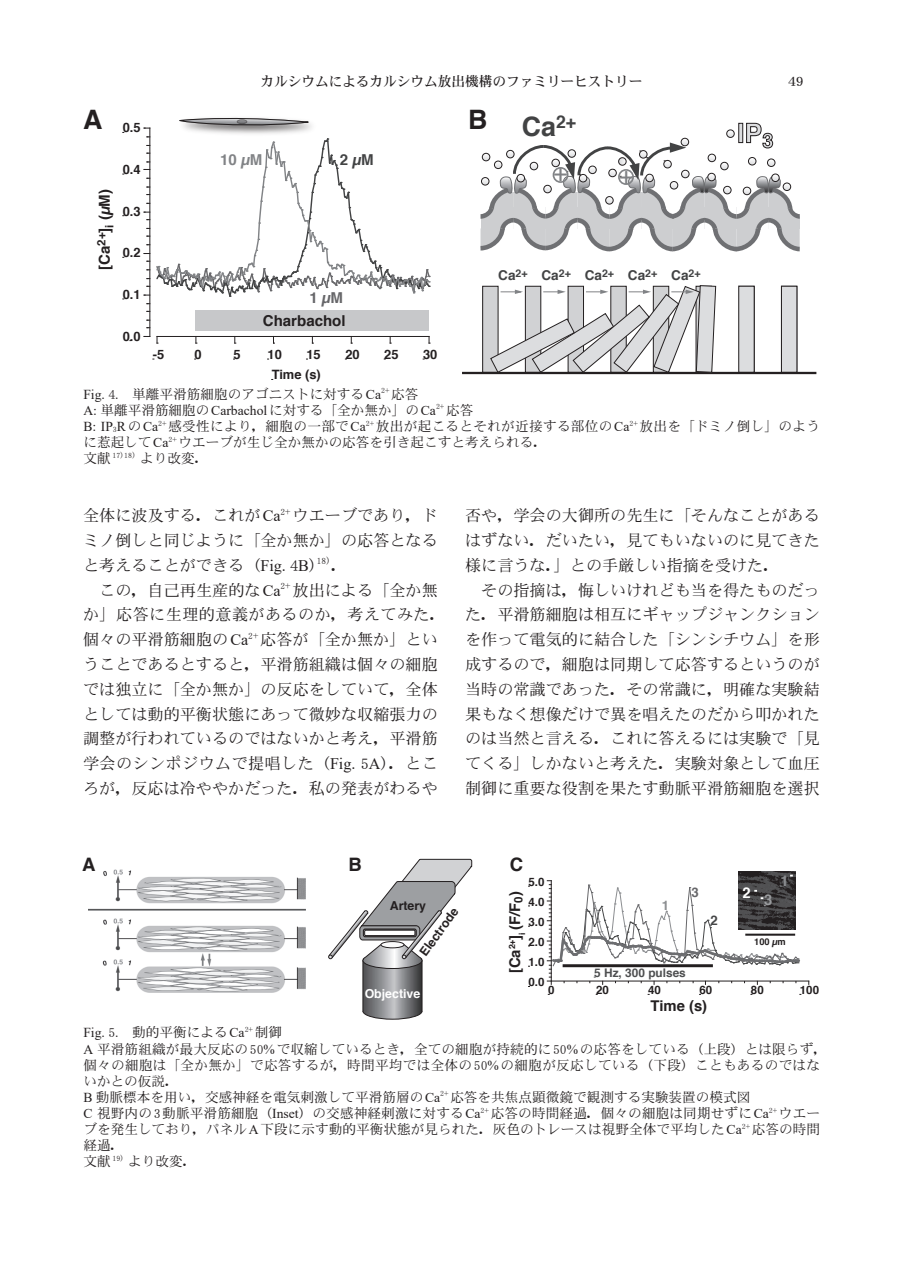
<style>
.page{position:relative;width:903px;height:1275px;background:#fff}
.page>*{position:absolute;margin:0;border:0;box-sizing:border-box;transform-origin:0 0}
.t1{font:700 26.78px "Helvetica";color:#424344}
.t2{font:700 26.78px "Helvetica";color:#dcdddf}
.t3{font:700 26.78px "Helvetica";color:#242021}
.t4{font:25.03px "Helvetica";color:#808285}
.t5{font:700 18.55px "Helvetica";color:#242021}
.t6{font:16.1px/24.8px "DFHS Mincho Pro 5 W3";color:#231f20;text-align:justify}
.t7{font:700 15.05px "Helvetica";color:#242021}
.t8{font:700 15.05px "Helvetica";color:#818386}
.t9{font:700 15.05px "Helvetica";color:#666669}
.t10{font:700 15.05px "Helvetica";color:#424344}
.t11{font:700 14.88px "Helvetica";color:#231f20}
.t12{font:700 14.88px "Helvetica";color:#8c8e91}
.t13{font:700 14.88px "Helvetica";color:#fff}
.t14{font:700 14.88px "Helvetica";color:#999b9e}
.t15{font:13.65px/16.1px "DFHS Mincho Pro 5 W3";color:#231f20;scale:.9 1}
.t16{font:13.65px "DFHS Mincho Pro 5 W5";color:#231f20}
.t17{font:700 13.47px "Helvetica";color:#424344}
.t18{font:700 13.12px "Helvetica";color:#8c8e91}
.t19{font:700 13.12px "Helvetica";color:#454647}
.t20{font:700 13.12px "Helvetica";color:#67676a}
.t21{font:700 12.95px "Helvetica";color:#242021}
.t22{font:700 12.42px "Helvetica";color:#242021}
.t23{font:700 12.42px "Helvetica";color:#fff}
.t24{font:700 11.9px "Helvetica";color:#4e4f50}
.t25{font:700 11.55px "Helvetica";color:#231f20}
.t26{font:700 9.28px "Helvetica";color:#231f20}
.s1{font-family:"Times New Roman"}
.s2{font-family:"DFHS Mincho Pro 5 W9"}
</style>
<div class="page">
<svg style="left:480px;top:122px;width:320px;height:129px"></svg>
<div style="left:726px;top:129px;width:9px;height:9px;border:1px solid #242021;border-radius:50%"></div>
<hr style="left:463px;top:372px;width:352px;height:2px;background:#242021">
<div style="left:483px;top:286px;width:15px;height:86px;background:#d1d2d4"></div>
<div style="left:482px;top:286px;width:16px;height:87px;border:1px solid #242021"></div>
<div style="left:739px;top:286px;width:15px;height:86px;background:#dcdddf"></div>
<div style="left:738px;top:286px;width:16px;height:87px;border:1px solid #242021"></div>
<div style="left:781px;top:286px;width:16px;height:86px;background:#dcdddf"></div>
<div style="left:781px;top:286px;width:16px;height:87px;border:1px solid #242021"></div>
<svg style="left:490px;top:285px;width:226px;height:88px"></svg>
<svg style="left:234px;top:337px;width:2px;height:7px"></svg>
<hr style="left:150px;top:128px;width:1px;height:208px;background:#242021">
<hr style="left:157px;top:336px;width:272px;height:1px;background:#242021">
<svg style="left:144px;top:136px;width:287px;height:168px"></svg>
<div style="left:196px;top:310px;width:233px;height:21px;background:#c7c8ca"></div>
<img style="left:175px;top:123px;width:147px;height:15px">
<svg style="left:179px;top:117px;width:130px;height:9px"></svg>
<img style="left:738px;top:872px;width:57px;height:8px">
<hr style="left:551px;top:981px;width:258px;height:1px;background:#231f20">
<svg style="left:547px;top:880px;width:252px;height:104px"></svg>
<img style="left:89px;top:869px;width:216px;height:124px">
<svg style="left:329px;top:859px;width:143px;height:161px"></svg>
<hr style="left:745px;top:934px;width:50px;height:2px;background:#231f20">
<h1 class="t3" style="left:83px;top:98px;width:21px">A</h1>
<p class="t21" style="left:123px;top:117px;width:19px">0.5</p>
<p class="t7" style="left:92px;top:270px;width:82px;rotate:-90deg">[Ca<sup>2+</sup>]<sub>i</sub> (µM)</p>
<p class="t21" style="left:123px;top:159px;width:19px">0.4</p>
<p class="t21" style="left:123px;top:201px;width:19px">0.3</p>
<p class="t21" style="left:123px;top:242px;width:19px">0.2</p>
<p class="t21" style="left:123px;top:284px;width:19px">0.1</p>
<p class="t21" style="left:123px;top:326px;width:19px">0.0</p>
<p class="t16" style="left:260px;top:74px;width:383px">カルシウムによるカルシウム放出機構のファミリーヒストリー</p>
<p class="t16" style="left:788px;top:74px;width:17px">49</p>
<p class="t8" style="left:220px;top:148px;width:44px">10 µM</p>
<p class="t10" style="left:340px;top:148px;width:35px">2 µM</p>
<h1 class="t3" style="left:468px;top:98px;width:21px">B</h1>
<h1 class="t1" style="left:522px;top:105px;width:56px">Ca<sup>2+</sup></h1>
<h2 class="t4" style="left:553px;top:153px;width:16px">+</h2>
<h2 class="t4" style="left:619px;top:156px;width:16px">+</h2>
<p class="t9" style="left:309px;top:285px;width:35px">1 µM</p>
<p class="t7" style="left:263px;top:309px;width:84px">Charbachol</p>
<p class="t21" style="left:153px;top:344px;width:13px">-5</p>
<p class="t21" style="left:195px;top:344px;width:9px">0</p>
<p class="t21" style="left:234px;top:344px;width:9px">5</p>
<p class="t21" style="left:268px;top:344px;width:16px">10</p>
<p class="t21" style="left:306px;top:344px;width:16px">15</p>
<p class="t21" style="left:345px;top:344px;width:16px">20</p>
<p class="t21" style="left:384px;top:344px;width:16px">25</p>
<p class="t21" style="left:423px;top:344px;width:16px">30</p>
<p class="t21" style="left:272px;top:364px;width:51px">Time (s)</p>
<p class="t17" style="left:498px;top:264px;width:204px">Ca<sup>2+</sup> Ca<sup>2+</sup> Ca<sup>2+</sup> Ca<sup>2+</sup> Ca<sup>2+</sup></p>
<h1 class="t2" style="left:737px;top:112px;width:38px">IP<sub>3</sub></h1>
<p class="t15" style="left:83px;top:386px;width:820px"><span class="s1">Fig.</span> 4<span class="s1">.</span>　単離平滑筋細胞のアゴニストに対する<span class="s1">Ca</span><sup>2</sup><sup>+</sup> 応答<br><span class="s1">A:</span> 単離平滑筋細胞の<span class="s1">Carbachol</span>に対する「全か無か」の<span class="s1">Ca</span><sup>2</sup><sup>+</sup> 応答<br><span class="s1">B: IP</span><sub>3</sub><span class="s1">R</span>の<span class="s1">Ca</span><sup>2</sup><sup>+</sup> 感受性により<span class="s2">，</span>細胞の一部で<span class="s1">Ca</span><sup>2</sup><sup>+</sup> 放出が起こるとそれが近接する部位の<span class="s1">Ca</span><sup>2</sup><sup>+</sup> 放出を「ドミノ倒し」のように惹起して<span class="s1">Ca</span><sup>2</sup><sup>+</sup> ウエーブが生じ全か無かの応答を引き起こすと考えられる<span class="s2">．<br></span>文献 <sup>17）18）</sup>より改変<span class="s2">．</span></p>
<p class="t6" style="left:83px;top:503px;width:356px">全体に波及する<span class="s2">．</span>これが<span class="s1">Ca</span><sup>2</sup><sup>+</sup> ウエーブであり<span class="s2">，</span>ドミノ倒しと同じように「全か無か」の応答となると考えることができる（<span class="s1">Fig.</span> 4<span class="s1">B</span>）<sup>18）</sup><span class="s2">．</span></p>
<p class="t6" style="left:83px;top:577px;width:364px;text-align:center">この<span class="s2">，</span>自己再生産的な<span class="s1">Ca</span><sup>2</sup><sup>+</sup> 放出による「全か無<br>か」応答に生理的意義があるのか<span class="s2">，</span>考えてみた<span class="s2">．</span>個々の平滑筋細胞の<span class="s1">Ca</span><sup>2</sup><sup>+</sup> 応答が「全か無か」ということであるとすると<span class="s2">，</span>平滑筋組織は個々の細胞では独立に「全か無か」の反応をしていて<span class="s2">，</span>全体としては動的平衡状態にあって微妙な収縮張力の調整が行われているのではないかと考え<span class="s2">，</span>平滑筋学会のシンポジウムで提唱した（<span class="s1">Fig.</span> 5<span class="s1">A</span>）<span class="s2">．</span>ところが<span class="s2">，</span>反応は冷ややかだった<span class="s2">．</span>私の発表がわるや</p>
<p class="t6" style="left:465px;top:503px;width:356px">否や<span class="s2">，</span>学会の大御所の先生に「そんなことがあるはずない<span class="s2">．</span>だいたい<span class="s2">，</span>見てもいないのに見てきた様に言うな<span class="s2">．</span>」との手厳しい指摘を受けた<span class="s2">．</span></p>
<p class="t6" style="left:465px;top:577px;width:356px;text-indent:16px">その指摘は<span class="s2">，</span>悔しいけれども当を得たものだった<span class="s2">．</span>平滑筋細胞は相互にギャップジャンクションを作って電気的に結合した「シンシチウム」を形成するので<span class="s2">，</span>細胞は同期して応答するというのが当時の常識であった<span class="s2">．</span>その常識に<span class="s2">，</span>明確な実験結果もなく想像だけで異を唱えたのだから叩かれたのは当然と言える<span class="s2">．</span>これに答えるには実験で「見てくる」しかないと考えた<span class="s2">．</span>実験対象として血圧制御に重要な役割を果たす動脈平滑筋細胞を選択</p>
<p class="t5" style="left:82px;top:850px;width:15px">A</p>
<p class="t5" style="left:348px;top:850px;width:15px">B</p>
<p class="t5" style="left:510px;top:850px;width:15px">C</p>
<p class="t22" style="left:390px;top:895px;width:38px">Artery</p>
<p class="t12" style="left:780px;top:869px;width:10px">1</p>
<p class="t25" style="left:528px;top:873px;width:18px">5.0</p>
<p class="t13" style="left:742px;top:880px;width:10px">2</p>
<p class="t20" style="left:692px;top:882px;width:9px">3</p>
<p class="t11" style="left:503px;top:973px;width:84px;rotate:-90deg">[Ca<sup>2+</sup>]<sub>i</sub> (F/F<sub>0</sub>)</p>
<p class="t14" style="left:764px;top:888px;width:10px">3</p>
<p class="t25" style="left:528px;top:892px;width:18px">4.0</p>
<p class="t18" style="left:662px;top:895px;width:9px">1</p>
<p class="t22" style="left:414px;top:949px;width:58px;rotate:-54deg">Electrode</p>
<p class="t23" style="left:365px;top:983px;width:57px">Objective</p>
<p class="t15" style="left:83px;top:1024px;width:828px"><span class="s1">Fig.</span> 5<span class="s1">.</span>　動的平衡による<span class="s1">Ca</span><sup>2</sup><sup>+</sup> 制御<br><span class="s1">A</span> 平滑筋組織が最大反応の50<span class="s1">%</span>で収縮しているとき<span class="s2">，</span>全ての細胞が持続的に50<span class="s1">%</span>の応答をしている（上段）とは限らず<span class="s2">，</span>個々の細胞は「全か無か」で応答するが<span class="s2">，</span>時間平均では全体の50<span class="s1">%</span>の細胞が反応している（下段）こともあるのではないかとの仮説<span class="s2">．<br></span><span class="s1">B</span> 動脈標本を用い<span class="s2">，</span>交感神経を電気刺激して平滑筋層の<span class="s1">Ca</span><sup>2</sup><sup>+</sup> 応答を共焦点顕微鏡で観測する実験装置の模式図<br><span class="s1">C</span> 視野内の3動脈平滑筋細胞（<span class="s1">Inset</span>）の交感神経刺激に対する<span class="s1">Ca</span><sup>2</sup><sup>+</sup> 応答の時間経過<span class="s2">．</span>個々の細胞は同期せずに<span class="s1">Ca</span><sup>2</sup><sup>+</sup> ウエーブを発生しており<span class="s2">，</span>パネル<span class="s1">A</span>下段に示す動的平衡状態が見られた<span class="s2">．</span>灰色のトレースは視野全体で平均した<span class="s1">Ca</span><sup>2</sup><sup>+</sup> 応答の時間経過<span class="s2">．<br></span>文献 <sup>19）</sup>より改変<span class="s2">．</span></p>
<p class="t19" style="left:710px;top:910px;width:9px">2</p>
<p class="t25" style="left:528px;top:913px;width:18px">3.0</p>
<p class="t25" style="left:528px;top:932px;width:18px">2.0</p>
<p class="t26" style="left:754px;top:934px;width:33px">100 µm</p>
<p class="t25" style="left:528px;top:953px;width:18px">1.0</p>
<p class="t24" style="left:594px;top:963px;width:93px">5 Hz, 300 pulses</p>
<p class="t25" style="left:528px;top:973px;width:18px">0.0</p>
<p class="t25" style="left:548px;top:981px;width:8px">0</p>
<p class="t25" style="left:596px;top:981px;width:14px">20</p>
<p class="t25" style="left:648px;top:981px;width:14px">40</p>
<p class="t25" style="left:699px;top:981px;width:14px">60</p>
<p class="t25" style="left:751px;top:981px;width:14px">80</p>
<p class="t25" style="left:800px;top:981px;width:21px">100</p>
<p class="t11" style="left:651px;top:994px;width:58px">Time (s)</p>
</div>
